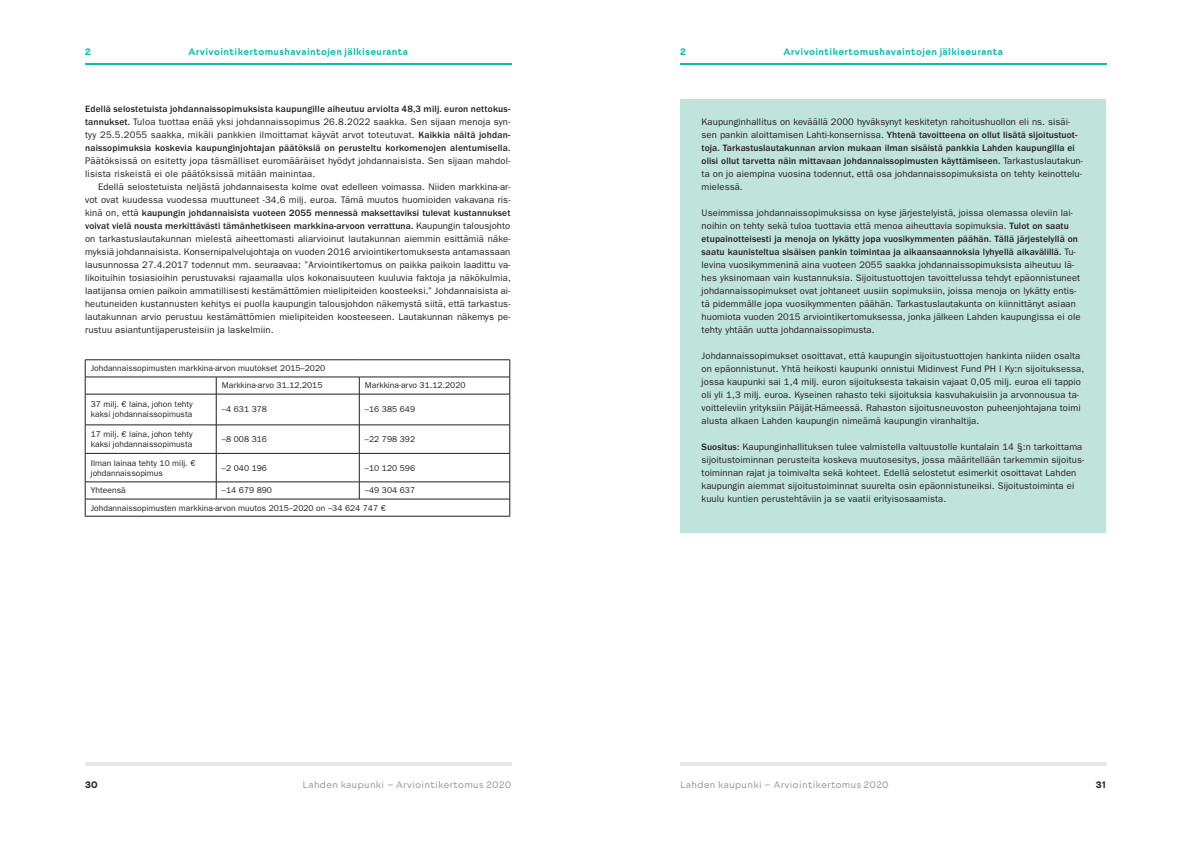
<style>
.page{position:relative;width:1191px;height:842px;background:#fff}
.page>*{position:absolute;margin:0;border:0;box-sizing:border-box;transform-origin:0 0}
.UUSI_leipis__laatikk{font:9.5px/13px "ITC Franklin Gothic Std";letter-spacing:.01em;color:#231f20}
.UUSI_leipis_sis{font:9.5px/13px "ITC Franklin Gothic Std";letter-spacing:.01em;color:#231f20;text-align:justify}
.UUSI_leipis{font:9.5px/13px "ITC Franklin Gothic Std";letter-spacing:.02em;color:#231f20;text-align:justify}
.t1{font:700 9.5px "Lahti Sans";letter-spacing:.04em;color:#10baaf}
.t2{font:9.5px "Lahti Sans";letter-spacing:.04em;color:#939598}
.t3{font:700 9.5px "Lahti Sans";color:#231f20}
.taulukkotekstit{font:8.5px/10px "ITC Franklin Gothic Std";color:#231f20}
.s1{font-weight:500}
</style>
<div class="page">
<hr style="left:85px;top:762px;width:426px;height:3px;background:#e6e7e9">
<hr style="left:85px;top:63px;width:426px;height:2px;background:#10baaf">
<hr style="left:680px;top:63px;width:426px;height:2px;background:#10baaf">
<hr style="left:680px;top:762px;width:426px;height:3px;background:#e6e7e9">
<hr style="left:85px;top:360px;width:131px;height:1px;background:#231f20">
<hr style="left:216px;top:360px;width:143px;height:1px;background:#231f20">
<hr style="left:359px;top:360px;width:151px;height:1px;background:#231f20">
<hr style="left:85px;top:377px;width:131px;height:1px;background:#231f20">
<svg style="left:85px;top:360px;width:1px;height:34px"></svg>
<hr style="left:216px;top:377px;width:143px;height:1px;background:#231f20">
<svg style="left:216px;top:377px;width:1px;height:17px"></svg>
<hr style="left:359px;top:377px;width:151px;height:1px;background:#231f20">
<svg style="left:359px;top:377px;width:1px;height:17px"></svg>
<svg style="left:509px;top:360px;width:1px;height:34px"></svg>
<hr style="left:85px;top:394px;width:131px;height:1px;background:#231f20">
<hr style="left:85px;top:394px;width:1px;height:31px;background:#231f20">
<hr style="left:216px;top:394px;width:143px;height:1px;background:#231f20">
<hr style="left:216px;top:394px;width:1px;height:31px;background:#231f20">
<hr style="left:359px;top:394px;width:151px;height:1px;background:#231f20">
<hr style="left:359px;top:394px;width:1px;height:31px;background:#231f20">
<hr style="left:509px;top:394px;width:1px;height:31px;background:#231f20">
<hr style="left:85px;top:425px;width:131px;height:1px;background:#231f20">
<hr style="left:216px;top:425px;width:143px;height:1px;background:#231f20">
<hr style="left:359px;top:425px;width:151px;height:1px;background:#231f20">
<hr style="left:85px;top:453px;width:131px;height:1px;background:#231f20">
<hr style="left:216px;top:453px;width:143px;height:1px;background:#231f20">
<hr style="left:359px;top:453px;width:151px;height:1px;background:#231f20">
<hr style="left:85px;top:482px;width:131px;height:1px;background:#231f20">
<hr style="left:216px;top:482px;width:143px;height:1px;background:#231f20">
<svg style="left:216px;top:425px;width:1px;height:74px"></svg>
<hr style="left:359px;top:482px;width:151px;height:1px;background:#231f20">
<svg style="left:359px;top:425px;width:1px;height:74px"></svg>
<hr style="left:85px;top:499px;width:131px;height:1px;background:#231f20">
<svg style="left:85px;top:425px;width:1px;height:91px"></svg>
<hr style="left:216px;top:499px;width:143px;height:1px;background:#231f20">
<hr style="left:359px;top:499px;width:151px;height:1px;background:#231f20">
<svg style="left:509px;top:425px;width:1px;height:91px"></svg>
<hr style="left:85px;top:516px;width:131px;height:1px;background:#231f20">
<hr style="left:216px;top:516px;width:143px;height:1px;background:#231f20">
<hr style="left:359px;top:516px;width:151px;height:1px;background:#231f20">
<div style="left:680px;top:99px;width:426px;height:433px;background:#c0e3dc"></div>
<p class="t1" style="left:188px;top:46px;width:221px">Arvivointikertomushavaintojen jälkiseuranta</p>
<p class="t1" style="left:783px;top:46px;width:221px">Arvivointikertomushavaintojen jälkiseuranta</p>
<p class="t1" style="left:85px;top:46px;width:7px">2</p>
<p class="t1" style="left:680px;top:46px;width:7px">2</p>
<p class="UUSI_leipis" style="left:85px;top:103px;width:427px"><span class="s1">Edellä selostetuista johdannaissopimuksista kaupungille aiheutuu arviolta 48,3 milj. euron nettokus&shy;tannukset.</span> Tuloa tuottaa enää yksi johdannaissopimus 26.8.2022 saakka. Sen sijaan menoja syn&shy;tyy 25.5.2055 saakka, mikäli pankkien ilmoittamat käyvät arvot toteutuvat. <span class="s1">Kaikkia näitä johdan&shy;naissopimuksia koskevia kaupunginjohtajan päätöksiä on perusteltu korkomenojen alentumisella.<br></span>Päätöksissä on esitetty jopa täsmälliset euromääräiset hyödyt johdannaisista. Sen sijaan mahdol&shy;lisista riskeistä ei ole päätöksissä mitään mainintaa.</p>
<p class="UUSI_leipis_sis" style="left:85px;top:181px;width:427px;text-indent:13px">Edellä selostetuista neljästä johdannaisesta kolme ovat edelleen voimassa. Niiden markkina-ar&shy;vot ovat kuudessa vuodessa muuttuneet -34,6 milj. euroa. Tämä muutos huomioiden vakavana ris&shy;kinä on, että <span class="s1">kaupungin johdannaisista vuoteen 2055 mennessä maksettaviksi tulevat kustannukset voivat vielä nousta merkittävästi tämänhetkiseen markkina-arvoon verrattuna.</span> Kaupungin talousjohto on tarkastuslautakunnan mielestä aiheettomasti aliarvioinut lautakunnan aiemmin esittämiä näke&shy;myksiä johdannaisista. Konsernipalvelujohtaja on vuoden 2016 arviointikertomuksesta antamassaan lausunnossa 27.4.2017 todennut mm. seuraavaa: ”Arviointikertomus on paikka paikoin laadittu va&shy;likoituihin tosiasioihin perustuvaksi rajaamalla ulos kokonaisuuteen kuuluvia faktoja ja näkökulmia, laatijansa omien paikoin ammatillisesti kestämättömien mielipiteiden koosteeksi.” Johdannaisista ai&shy;heutuneiden kustannusten kehitys ei puolla kaupungin talousjohdon näkemystä siitä, että tarkastus&shy;lautakunnan arvio perustuu kestämättömien mielipiteiden koosteeseen. Lautakunnan näkemys pe&shy;rustuu asiantuntijaperusteisiin ja laskelmiin.</p>
<p class="taulukkotekstit" style="left:91px;top:363px;width:236px">Johdannaissopimusten markkina-arvon muutokset 2015–2020</p>
<p class="taulukkotekstit" style="left:222px;top:381px;width:102px">Markkina-arvo 31.12.2015</p>
<p class="taulukkotekstit" style="left:365px;top:381px;width:102px">Markkina-arvo 31.12.2020</p>
<p class="taulukkotekstit" style="left:91px;top:400px;width:103px">37 milj. € laina, johon tehty kaksi johdannaissopimusta</p>
<p class="taulukkotekstit" style="left:222px;top:405px;width:47px">–4 631 378</p>
<p class="taulukkotekstit" style="left:365px;top:405px;width:52px">–16 385 649</p>
<p class="taulukkotekstit" style="left:91px;top:429px;width:103px">17 milj. € laina, johon tehty kaksi johdannaissopimusta</p>
<p class="taulukkotekstit" style="left:222px;top:434px;width:47px">–8 008 316</p>
<p class="taulukkotekstit" style="left:365px;top:434px;width:52px">–22 798 392</p>
<p class="taulukkotekstit" style="left:91px;top:458px;width:106px">Ilman lainaa tehty 10 milj. € johdannaissopimus</p>
<p class="taulukkotekstit" style="left:222px;top:463px;width:47px">–2 040 196</p>
<p class="taulukkotekstit" style="left:365px;top:463px;width:52px">–10 120 596</p>
<p class="taulukkotekstit" style="left:91px;top:486px;width:36px">Yhteensä</p>
<p class="taulukkotekstit" style="left:222px;top:486px;width:52px">–14 679 890</p>
<p class="taulukkotekstit" style="left:365px;top:486px;width:52px">–49 304 637</p>
<p class="taulukkotekstit" style="left:91px;top:503px;width:296px">Johdannaissopimusten markkina-arvon muutos 2015–2020 on –34 624 747 €</p>
<p class="UUSI_leipis__laatikk" style="left:701px;top:116px;width:383px">Kaupunginhallitus on keväällä 2000 hyväksynyt keskitetyn rahoitushuollon eli ns. sisäi&shy;sen pankin aloittamisen Lahti-konsernissa. <span class="s1">Yhtenä tavoitteena on ollut lisätä sijoitustuot&shy;toja. Tarkastuslautakunnan arvion mukaan ilman sisäistä pankkia Lahden kaupungilla ei olisi ollut tarvetta näin mittavaan johdannaissopimusten käyttämiseen.</span> Tarkastuslautakun&shy;ta on jo aiempina vuosina todennut, että osa johdannaissopimuksista on tehty keinottelu&shy;mielessä.</p>
<p class="UUSI_leipis__laatikk" style="left:701px;top:207px;width:380px">Useimmissa johdannaissopimuksissa on kyse järjestelyistä, joissa olemassa oleviin lai&shy;noihin on tehty sekä tuloa tuottavia että menoa aiheuttavia sopimuksia. <span class="s1">Tulot on saatu etupainotteisesti ja menoja on lykätty jopa vuosikymmenten päähän. Tällä järjestelyllä on saatu kaunisteltua sisäisen pankin toimintaa ja aikaansaannoksia lyhyellä aikavälillä.</span> Tu&shy;levina vuosikymmeninä aina vuoteen 2055 saakka johdannaissopimuksista aiheutuu lä&shy;hes yksinomaan vain kustannuksia. Sijoitustuottojen tavoittelussa tehdyt epäonnistuneet johdannaissopimukset ovat johtaneet uusiin sopimuksiin, joissa menoja on lykätty entis&shy;tä pidemmälle jopa vuosikymmenten päähän. Tarkastuslautakunta on kiinnittänyt asiaan huomiota vuoden 2015 arviointikertomuksessa, jonka jälkeen Lahden kaupungissa ei ole tehty yhtään uutta johdannaissopimusta.</p>
<p class="UUSI_leipis__laatikk" style="left:701px;top:350px;width:384px">Johdannaissopimukset osoittavat, että kaupungin sijoitustuottojen hankinta niiden osalta on epäonnistunut. Yhtä heikosti kaupunki onnistui Midinvest Fund PH I Ky:n sijoituksessa, jossa kaupunki sai 1,4 milj. euron sijoituksesta takaisin vajaat 0,05 milj. euroa eli tappio oli yli 1,3 milj. euroa. Kyseinen rahasto teki sijoituksia kasvuhakuisiin ja arvonnousua ta&shy;voitteleviin yrityksiin Päijät-Hämeessä. Rahaston sijoitusneuvoston puheenjohtajana toimi alusta alkaen Lahden kaupungin nimeämä kaupungin viranhaltija.</p>
<p class="UUSI_leipis__laatikk" style="left:701px;top:441px;width:384px"><span class="s1">Suositus:</span> Kaupunginhallituksen tulee valmistella valtuustolle kuntalain 14 §:n tarkoittama sijoitustoiminnan perusteita koskeva muutosesitys, jossa määritellään tarkemmin sijoitus&shy;toiminnan rajat ja toimivalta sekä kohteet. Edellä selostetut esimerkit osoittavat Lahden kaupungin aiemmat sijoitustoiminnat suurelta osin epäonnistuneiksi. Sijoitustoiminta ei kuulu kuntien perustehtäviin ja se vaatii erityisosaamista.</p>
<p class="t3" style="left:85px;top:779px;width:14px">30</p>
<p class="t2" style="left:680px;top:779px;width:210px">Lahden kaupunki – Arviointikertomus 2020</p>
<p class="t2" style="left:302px;top:779px;width:210px">Lahden kaupunki – Arviointikertomus 2020</p>
<p class="t3" style="left:1096px;top:779px;width:11px">31</p>
</div>
